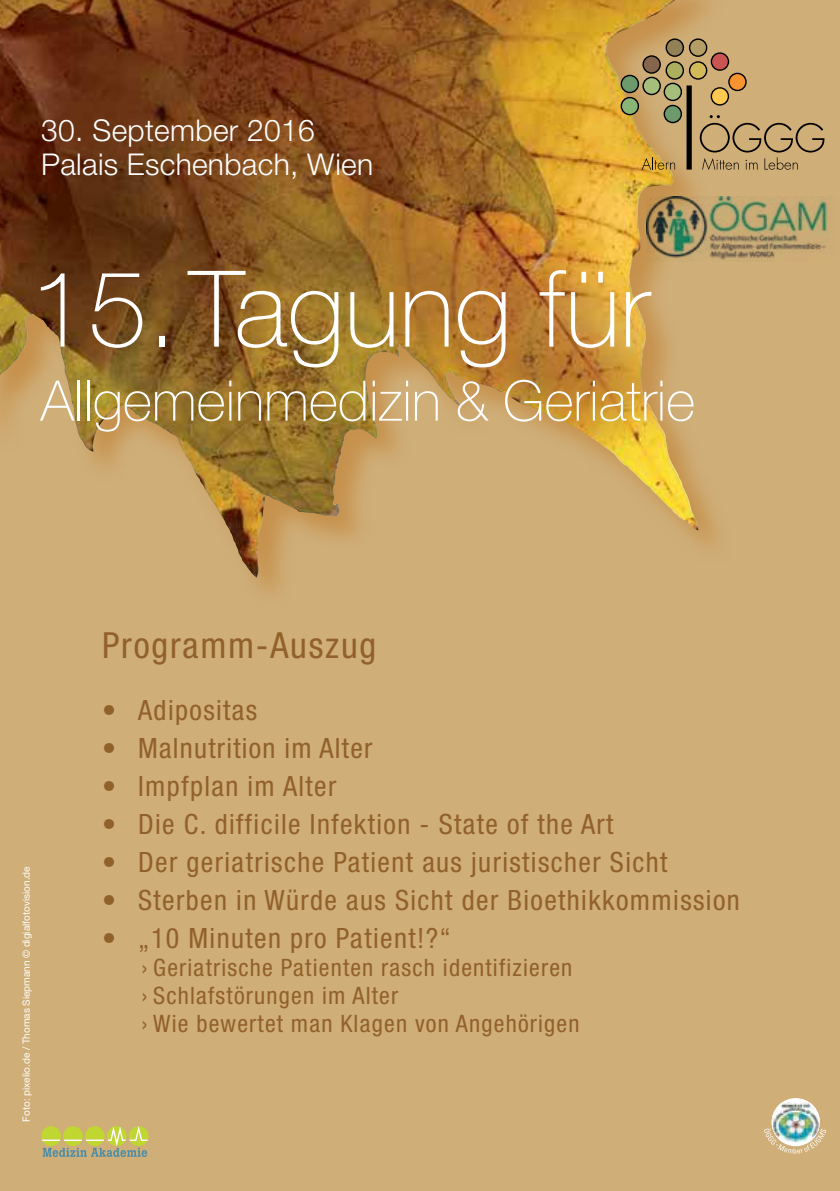
<style>
.page{position:relative;width:840px;height:1191px;background:#fff}
.page>*{position:absolute;margin:0;border:0;box-sizing:border-box;transform-origin:0 0}
.t1{font:100 106px "Helvetica Neue LT Pro";color:#fff}
.t2{font:100 56px "Helvetica Neue LT Pro";color:#fff}
.t3{font:condensed 36px "Helvetica Neue LT Pro";letter-spacing:.05em;color:#92602a}
.t4{font:300 30px/34px "Helvetica Neue LT Pro";letter-spacing:.01em;color:#fff}
.t5{font:condensed 28px "Helvetica Neue LT Pro";letter-spacing:.05em;color:#92602a}
.t6{font:condensed 24px/28px "Helvetica Neue LT Pro";letter-spacing:.05em;color:#92602a}
.t7{font:10px "Helvetica Neue LT Pro";color:#fff}
</style>
<div class="page">
<div style="left:0;top:0;width:839px;height:1191px;background:#cfae78"></div>
<div style="left:0;top:0;width:733px;height:611px;background:#c4883e;opacity:.75"></div>
<img style="left:0;top:0;width:337px;height:577px">
<div style="left:686px;top:85px;width:5px;height:85px;background:#000"></div>
<svg style="left:666px;top:39px;width:17px;height:17px"></svg>
<div style="left:665px;top:38px;width:18px;height:19px;border:1px solid #000;border-radius:50%"></div>
<svg style="left:666px;top:62px;width:17px;height:17px"></svg>
<div style="left:665px;top:61px;width:18px;height:19px;border:1px solid #000;border-radius:50%"></div>
<svg style="left:689px;top:39px;width:17px;height:17px"></svg>
<div style="left:688px;top:38px;width:19px;height:19px;border:1px solid #000;border-radius:50%"></div>
<svg style="left:689px;top:62px;width:17px;height:17px"></svg>
<div style="left:688px;top:61px;width:19px;height:19px;border:1px solid #000;border-radius:50%"></div>
<div style="left:664px;top:83px;width:17px;height:17px;background:#a5be7c;border-radius:50%"></div>
<div style="left:663px;top:83px;width:18px;height:18px;border:1px solid #000;border-radius:50%"></div>
<div style="left:642px;top:56px;width:17px;height:17px;background:#85664d;border-radius:50%"></div>
<div style="left:642px;top:55px;width:18px;height:19px;border:1px solid #000;border-radius:50%"></div>
<svg style="left:711px;top:53px;width:17px;height:17px"></svg>
<div style="left:710px;top:52px;width:18px;height:19px;border:1px solid #000;border-radius:50%"></div>
<div style="left:642px;top:77px;width:17px;height:17px;background:#a5be7c;border-radius:50%"></div>
<div style="left:642px;top:77px;width:18px;height:18px;border:1px solid #000;border-radius:50%"></div>
<div style="left:664px;top:105px;width:17px;height:17px;background:#6c9a6c;border-radius:50%"></div>
<div style="left:663px;top:105px;width:18px;height:18px;border:1px solid #000;border-radius:50%"></div>
<div style="left:621px;top:75px;width:17px;height:17px;background:#6c9a6c;border-radius:50%"></div>
<div style="left:620px;top:75px;width:18px;height:18px;border:1px solid #000;border-radius:50%"></div>
<div style="left:621px;top:98px;width:17px;height:17px;background:#89b577;border-radius:50%"></div>
<div style="left:620px;top:97px;width:18px;height:18px;border:1px solid #000;border-radius:50%"></div>
<svg style="left:728px;top:73px;width:17px;height:17px"></svg>
<div style="left:727px;top:73px;width:19px;height:18px;border:1px solid #000;border-radius:50%"></div>
<svg style="left:711px;top:88px;width:17px;height:17px"></svg>
<div style="left:710px;top:87px;width:18px;height:19px;border:1px solid #000;border-radius:50%"></div>
<svg style="left:699px;top:115px;width:125px;height:55px"></svg>
<svg style="left:641px;top:157px;width:33px;height:13px"></svg>
<svg style="left:764px;top:1128px;width:61px;height:25px"></svg>
<div style="left:771px;top:1098px;width:48px;height:48px;background:#fff;border-radius:50%"></div>
<img style="left:771px;top:1102px;width:48px;height:40px">
<img style="left:646px;top:196px;width:185px;height:66px">
<svg style="left:41px;top:1126px;width:107px;height:31px"></svg>
<p class="t4" style="left:41px;top:112px;width:333px">30. September 2016<br>Palais Eschenbach, Wien</p>
<h1 class="t1" style="left:29px;top:248px;width:621px">15. Tagung für</h1>
<h2 class="t2" style="left:41px;top:369px;width:655px">Allgemeinmedizin &amp; Geriatrie</h2>
<p class="t7" style="left:20px;top:1121px;width:257px;rotate:-90deg">Foto: pixelio.de / Thomas Siepmann © digialfotovision.de</p>
<p class="t3" style="left:102px;top:624px;width:275px">Programm-Auszug</p>
<p class="t5" style="left:102px;top:693px;width:156px">• Adipositas</p>
<p class="t5" style="left:102px;top:731px;width:271px">• Malnutrition im Alter</p>
<p class="t5" style="left:102px;top:769px;width:235px">• Impfplan im Alter</p>
<p class="t5" style="left:102px;top:807px;width:512px">• Die C. difficile Infektion - State of the Art</p>
<p class="t5" style="left:102px;top:845px;width:566px">• Der geriatrische Patient aus juristischer Sicht</p>
<p class="t5" style="left:102px;top:883px;width:639px">• Sterben in Würde aus Sicht der Bioethikkommission</p>
<p class="t5" style="left:102px;top:921px;width:350px">• „10 Minuten pro Patient!?“</p>
<p class="t6" style="left:142px;top:953px;width:439px">› Geriatrische Patienten rasch identifizieren › Schlafstörungen im Alter<br>› Wie bewertet man Klagen von Angehörigen</p>
</div>
